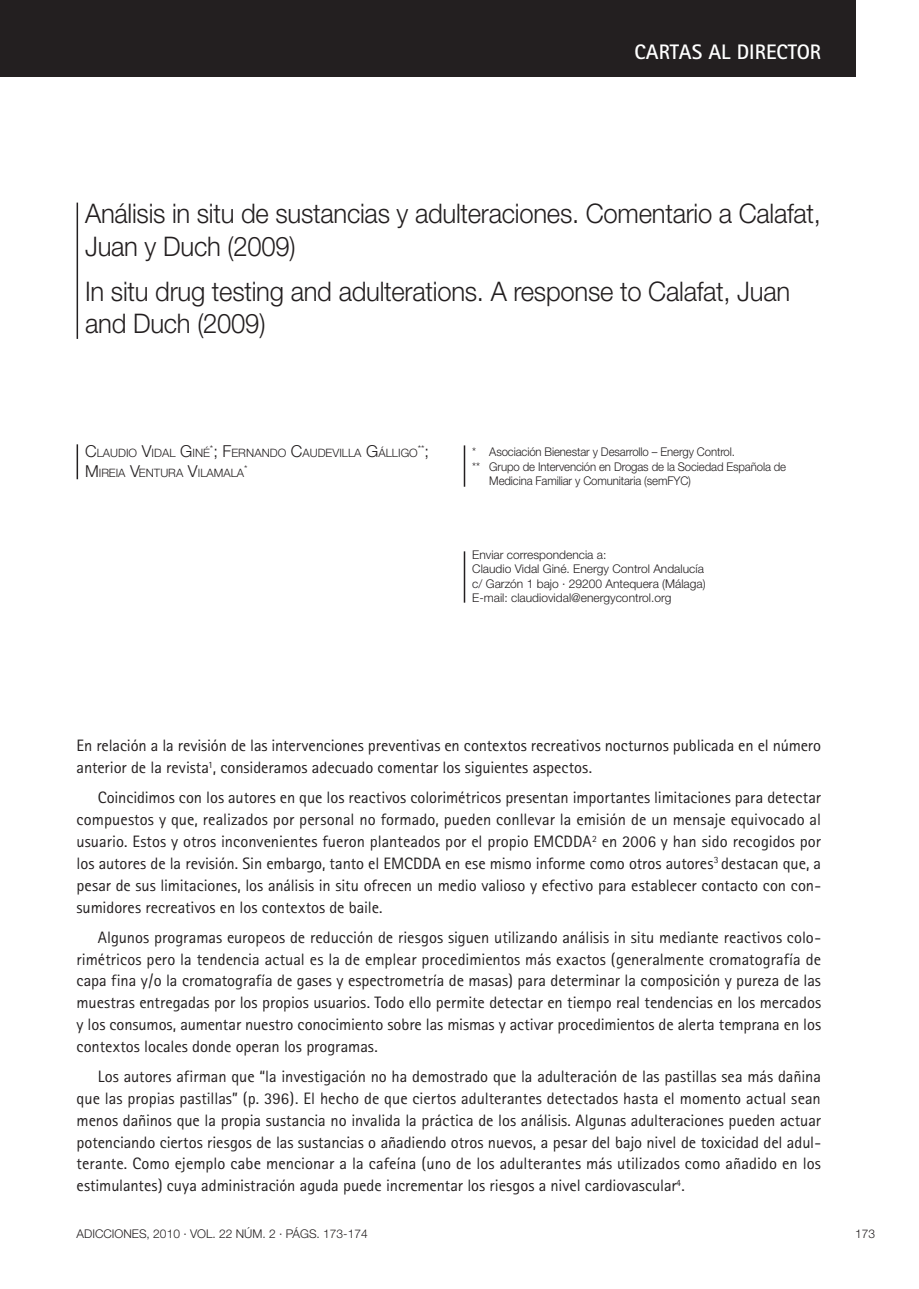
<style>
.page{position:relative;width:919px;height:1289px;background:#fff}
.page>*{position:absolute;margin:0;border:0;box-sizing:border-box;transform-origin:0 0}
.t1{font:300 27px/32.5px "Helvetica Neue LT Std";letter-spacing:-.01em;color:#231f20;scale:.95 1}
.t2{font:700 21px "Rotis Sans Serif";color:#fff}
.t3{font:16.5px/21.8px "Rotis Sans Serif";letter-spacing:-.005em;color:#231f20;text-align:justify}
.t4{font:300 12px/14.4px "Helvetica Neue LT Std";color:#231f20}
.t5{font:300 12px "Helvetica Neue LT Std";color:#231f20;scale:.95 1}
.t6{font:300 11.55px "Helvetica Neue LT Std";color:#231f20}
.t7{font:300 9.6px "Helvetica Neue LT Std";color:#231f20}
.s1{font-size:16.5px}
</style>
<div class="page">
<div style="left:0;top:0;width:855px;height:77px;background:#231f20"></div>
<hr style="left:77px;top:203px;width:1px;height:136px;background:#231f20">
<hr style="left:77px;top:444px;width:1px;height:35px;background:#231f20">
<hr style="left:463px;top:551px;width:2px;height:51px;background:#231f20">
<hr style="left:463px;top:445px;width:2px;height:41px;background:#231f20">
<p class="t2" style="left:634px;top:39px;width:188px">CARTAS AL DIRECTOR</p>
<h1 class="t1" style="left:85px;top:197px;width:776px">Análisis in situ de sustancias y adulteraciones. Comentario a Calafat,<br>Juan y Duch (2009)</h1>
<h1 class="t1" style="left:85px;top:275px;width:743px;line-height:31.5px">In situ drug testing and adulterations. A response to Calafat, Juan and Duch (2009)</h1>
<p class="t6" style="left:85px;top:446px;width:334px"><span class="s1">C</span>LAUDIO <span class="s1">V</span>IDAL <span class="s1">G</span>INÉ<sup>*</sup><span class="s1">; F</span>ERNANDO <span class="s1">C</span>AUDEVILLA <span class="s1">G</span>ÁLLIGO</p>
<p class="t7" style="left:418px;top:442px;width:13px">**<span class="s1">;</span></p>
<p class="t6" style="left:85px;top:466px;width:161px"><span class="s1">M</span>IREIA <span class="s1">V</span>ENTURA <span class="s1">V</span>ILAMALA</p>
<p class="t7" style="left:244px;top:462px;width:5px">*</p>
<p class="t5" style="left:472px;top:445px;width:278px">* Asociación Bienestar y Desarrollo – Energy Control.</p>
<p class="t5" style="left:472px;top:459px;width:332px">** Grupo de Intervención en Drogas de la Sociedad Española de</p>
<p class="t5" style="left:489px;top:473px;width:214px">Medicina Familiar y Comunitaria (semFYC)</p>
<p class="t4" style="left:472px;top:547px;width:235px">Enviar correspondencia a:<br>Claudio Vidal Giné. Energy Control Andalucía c/ Garzón 1 bajo · 29200 Antequera (Málaga)<br>E-mail: claudiovidal@energycontrol.org</p>
<p class="t3" style="left:77px;top:734px;width:746px">En relación a la revisión de las intervenciones preventivas en contextos recreativos nocturnos publicada en el número anterior de la revista<sup>1</sup>, consideramos adecuado comentar los siguientes aspectos.</p>
<p class="t3" style="left:77px;top:787px;width:746px;text-indent:21px">Coincidimos con los autores en que los reactivos colorimétricos presentan importantes limitaciones para detectar compuestos y que, realizados por personal no formado, pueden conllevar la emisión de un mensaje equivocado al usuario. Estos y otros inconvenientes fueron planteados por el propio EMCDDA<sup>2</sup> en 2006 y han sido recogidos por los autores de la revisión. Sin embargo, tanto el EMCDDA en ese mismo informe como otros autores<sup>3</sup> destacan que, a pesar de sus limitaciones, los análisis in situ ofrecen un medio valioso y efectivo para establecer contacto con con&shy;sumidores recreativos en los contextos de baile.</p>
<p class="t3" style="left:77px;top:926px;width:746px;text-indent:21px">Algunos programas europeos de reducción de riesgos siguen utilizando análisis in situ mediante reactivos colo&shy;rimétricos pero la tendencia actual es la de emplear procedimientos más exactos (generalmente cromatografía de capa fina y/o la cromatografía de gases y espectrometría de masas) para determinar la composición y pureza de las muestras entregadas por los propios usuarios. Todo ello permite detectar en tiempo real tendencias en los mercados y los consumos, aumentar nuestro conocimiento sobre las mismas y activar procedimientos de alerta temprana en los contextos locales donde operan los programas.</p>
<p class="t3" style="left:77px;top:1065px;width:746px;text-indent:21px">Los autores afirman que “la investigación no ha demostrado que la adulteración de las pastillas sea más dañina que las propias pastillas” (p. 396). El hecho de que ciertos adulterantes detectados hasta el momento actual sean menos dañinos que la propia sustancia no invalida la práctica de los análisis. Algunas adulteraciones pueden actuar potenciando ciertos riesgos de las sustancias o añadiendo otros nuevos, a pesar del bajo nivel de toxicidad del adul&shy;terante. Como ejemplo cabe mencionar a la cafeína (uno de los adulterantes más utilizados como añadido en los estimulantes) cuya administración aguda puede incrementar los riesgos a nivel cardiovascular<sup>4</sup>.</p>
<p class="t4" style="left:77px;top:1226px;width:293px">ADICCIONES, 2010 · VOL. 22 NÚM. 2 · PÁGS. 173-174</p>
<p class="t4" style="left:855px;top:1226px;width:22px">173</p>
</div>
